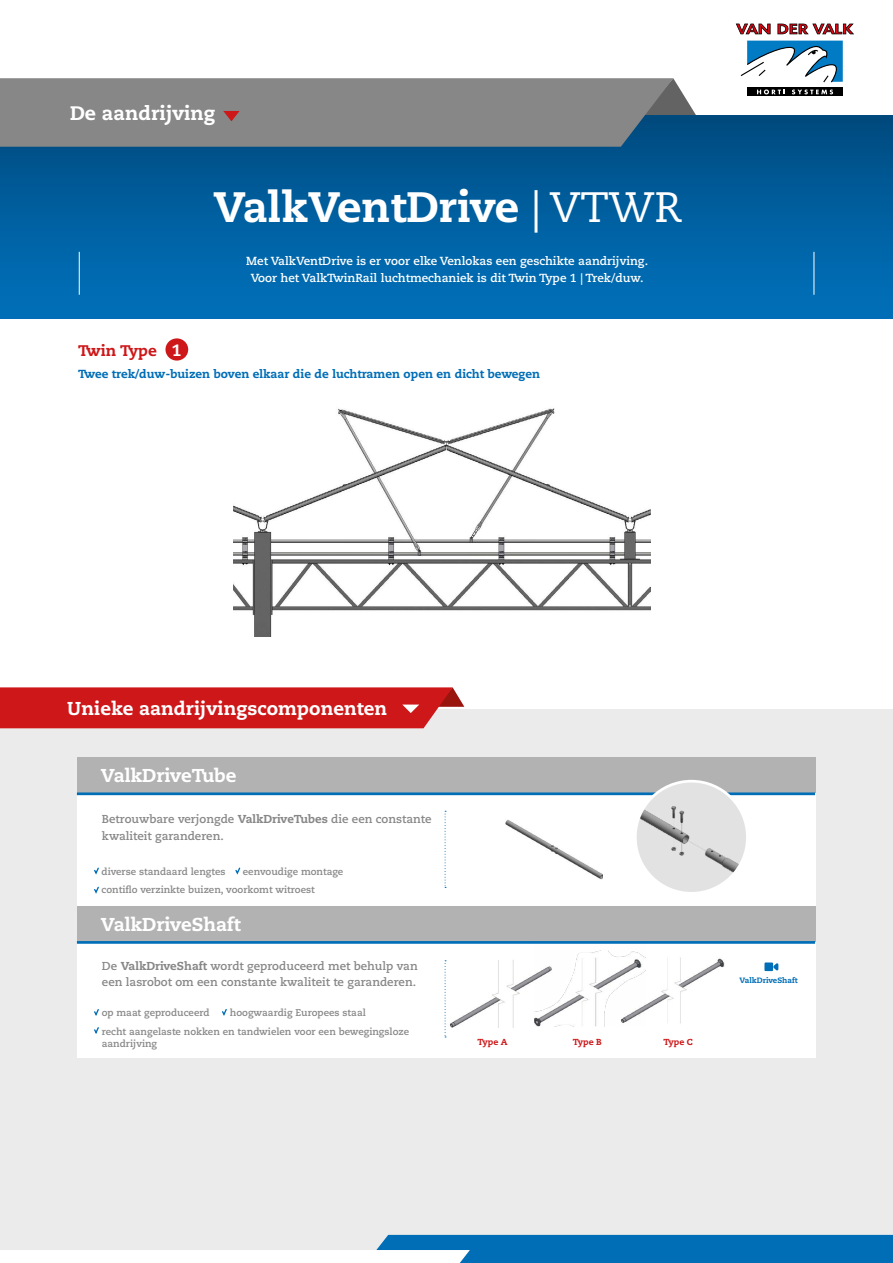
<style>
.page{position:relative;width:893px;height:1263px;background:#fff}
.page>*{position:absolute;margin:0;border:0;box-sizing:border-box;transform-origin:0 0}
.t1{font:800 42.45px "Caecilia LT Pro 85";color:#fff}
.t2{font:800 19.5px "Caecilia LT Std";color:#fff}
.t3{font:800 18.6px "Caecilia LT Std";color:#fff}
.t4{font:800 16.5px "Caecilia LT Std";color:#fff}
.t5{font:800 15.45px "Caecilia LT Std";color:#cd1719}
.t6{font:700 11.7px/17.1px "Caecilia LT Std";color:#fff;text-align:center}
.t7{font:800 11.7px "Caecilia LT Std";color:#006eb7}
.t8{font:700 11.55px/16.5px "Caecilia LT Std";color:#878787}
.t9{font:700 9.75px/18px "Caecilia LT Std";color:#878787}
.t10{font:800 8.7px "Caecilia LT Pro 85";color:#cd1719}
.t11{font:800 7.8px "Caecilia LT Std";color:#006eb7}
.s1{font-family:"Caecilia LT Pro 55 Roman";font-weight:400}
.s2{font-weight:800}
</style>
<div class="page">
<svg style="left:673px;top:78px;width:35px;height:38px"></svg>
<div style="left:0;top:116px;width:893px;height:203px;background:linear-gradient(to bottom,#004b80,#0072bd)"></div>
<div style="left:0;top:709px;width:893px;height:554px;background:#ebebeb"></div>
<hr style="left:79px;top:252px;width:1px;height:43px;background:#fff">
<hr style="left:813px;top:252px;width:1px;height:43px;background:#fff">
<div style="left:747px;top:88px;width:96px;height:8px;background:#000"></div>
<svg style="left:736px;top:24px;width:34px;height:10px"></svg>
<svg style="left:777px;top:24px;width:77px;height:10px"></svg>
<svg style="left:741px;top:41px;width:102px;height:41px"></svg>
<svg style="left:757px;top:89px;width:28px;height:5px"></svg>
<svg style="left:792px;top:89px;width:41px;height:5px"></svg>
<svg style="left:0;top:1235px;width:893px;height:28px"></svg>
<div style="left:77px;top:757px;width:738px;height:301px;background:#fff"></div>
<div style="left:77px;top:757px;width:738px;height:36px;background:#b3b2b2"></div>
<img style="left:505px;top:820px;width:98px;height:60px">
<div style="left:77px;top:906px;width:738px;height:35px;background:#b3b2b2"></div>
<svg style="left:445px;top:811px;width:1px;height:77px"></svg>
<img style="left:444px;top:960px;width:111px;height:68px">
<hr style="left:77px;top:792px;width:738px;height:3px;background:#006eb7">
<img style="left:635px;top:781px;width:112px;height:112px;border-radius:56px">
<div style="left:634px;top:780px;width:115px;height:115px;border:3px solid #fff;border-radius:50%"></div>
<hr style="left:77px;top:941px;width:738px;height:3px;background:#006eb7">
<svg style="left:445px;top:960px;width:1px;height:77px"></svg>
<svg style="left:94px;top:867px;width:5px;height:8px"></svg>
<img style="left:646px;top:957px;width:79px;height:67px">
<svg style="left:235px;top:867px;width:6px;height:8px"></svg>
<img style="left:534px;top:943px;width:112px;height:83px">
<svg style="left:764px;top:962px;width:14px;height:9px"></svg>
<div style="left:0;top:78px;width:673px;height:69px;background:#878787"></div>
<svg style="left:223px;top:111px;width:17px;height:10px"></svg>
<div style="left:165px;top:338px;width:23px;height:23px;background:#cd1719;border-radius:50%"></div>
<svg style="left:0;top:687px;width:464px;height:41px;background:#ce2224"></svg>
<img style="left:234px;top:408px;width:416px;height:228px">
<svg style="left:94px;top:1009px;width:5px;height:7px"></svg>
<svg style="left:222px;top:1009px;width:5px;height:7px"></svg>
<svg style="left:94px;top:1027px;width:5px;height:7px"></svg>
<svg style="left:94px;top:886px;width:5px;height:8px"></svg>
<h2 class="t2" style="left:70px;top:101px;width:147px">De aandrijving</h2>
<h1 class="t1" style="left:214px;top:178px;width:470px">ValkVentDrive <span class="s1">| VTWR</span></h1>
<p class="t6" style="left:246px;top:253px;width:403px">Met ValkVentDrive is er voor elke Venlokas een geschikte aandrijving.<br>Voor het ValkTwinRail luchtmechaniek is dit Twin Type 1 | Trek/duw.</p>
<h3 class="t5" style="left:78px;top:341px;width:80px">Twin Type</h3>
<p class="t7" style="left:78px;top:367px;width:463px">Twee trek/duw-buizen boven elkaar die de luchtramen open en dicht bewegen</p>
<h3 class="t4" style="left:172px;top:340px;width:11px">1</h3>
<h3 class="t3" style="left:67px;top:697px;width:321px">Unieke aandrijvingscomponenten</h3>
<h3 class="t3" style="left:101px;top:764px;width:137px">ValkDriveTube</h3>
<p class="t8" style="left:102px;top:811px;width:331px">Betrouwbare verjongde <span class="s2">ValkDriveTubes</span> die een constante kwaliteit garanderen.</p>
<p class="t9" style="left:102px;top:863px;width:125px">diverse standaard lengtes</p>
<p class="t9" style="left:102px;top:863px;width:243px;text-indent:141px">eenvoudige montage contiflo verzinkte buizen, voorkomt witroest</p>
<h3 class="t3" style="left:101px;top:913px;width:141px">ValkDriveShaft</h3>
<p class="t8" style="left:102px;top:958px;width:317px">De <span class="s2">ValkDriveShaft</span> wordt geproduceerd met behulp van een lasrobot om een constante kwaliteit te garanderen.</p>
<p class="t9" style="left:102px;top:1004px;width:110px">op maat geproduceerd</p>
<p class="t9" style="left:102px;top:1003px;width:309px;line-height:18.6px;text-indent:128px">hoogwaardig Europees staal<br>recht aangelaste nokken en tandwielen voor een bewegingsloze</p>
<p class="t9" style="left:102px;top:1034px;width:57px">aandrijving</p>
<p class="t10" style="left:478px;top:1036px;width:31px">Type A</p>
<p class="t10" style="left:573px;top:1036px;width:30px">Type B</p>
<p class="t10" style="left:664px;top:1036px;width:31px">Type C</p>
<p class="t11" style="left:740px;top:975px;width:60px">ValkDriveShaft</p>
</div>
